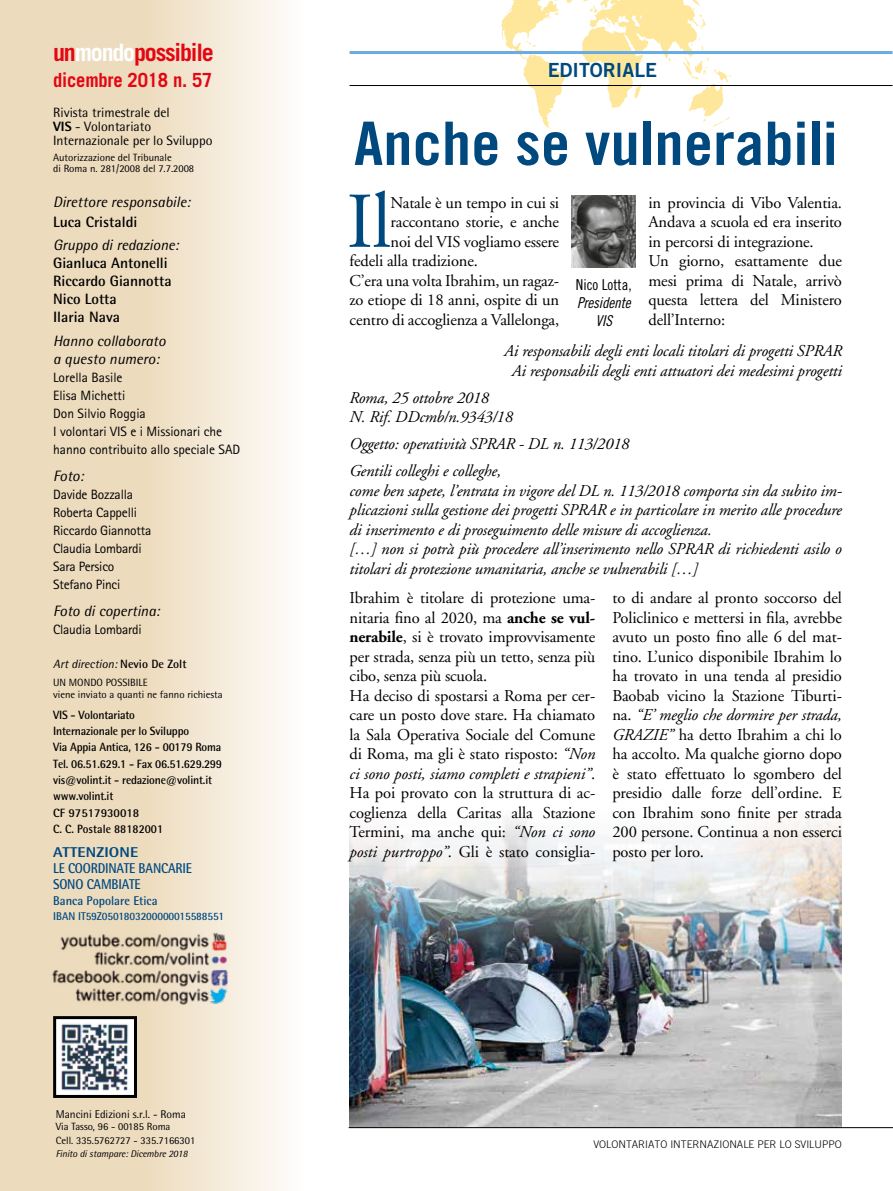
<style>
.page{position:relative;width:893px;height:1191px;background:#fff}
.page>*{position:absolute;margin:0;border:0;box-sizing:border-box;transform-origin:0 0}
.t1{font:78.75px "Adobe Garamond";color:#00497f}
.t2{font:60px "Trade Gothic Bold Cond Twenty";color:#00497f;scale:1.1 1}
.t3{font:700 24px "Trade Gothic";letter-spacing:-.05em;color:#e30613}
.t4{font:700 19.5px "Trade Gothic";letter-spacing:-.01em;color:#e30613;scale:.95 1}
.t5{font:19.5px "Trade Gothic Bold Two";color:#00497f}
.t6{font:16.5px/19.5px "Adobe Garamond";letter-spacing:-.01em;color:#000}
.t7{font:italic 16.5px/19.5px "Adobe Garamond";letter-spacing:-.01em;color:#000}
.t8{font:italic 15px/17.9px "Rotis Semi Sans";color:#000}
.t9{font:700 15px/17.9px "Rotis Semi Sans";color:#000}
.t10{font:15px/18px "Trade Gothic Cond Eighteen Obl";letter-spacing:-.01em;color:#000;text-align:center}
.t11{font:15px "Trade Gothic Cond Eighteen";color:#000}
.t12{font:700 14.25px/15.8px "Rotis Semi Sans";letter-spacing:-.015em;color:#00497f;scale:.9 1}
.t13{font:800 14.25px "Rotis Semi Sans";letter-spacing:.01em;color:#00497f;scale:1.1 1}
.t14{font:13.5px/17.9px "Rotis Sans Serif";letter-spacing:-.015em;color:#000}
.t15{font:13.5px/14.2px "Rotis Semi Sans";color:#000}
.t16{font:700 12.75px "Rotis Semi Sans";color:#00497f;scale:.95 1}
.t17{font:700 12px/16.4px "Rotis Semi Sans";letter-spacing:-.015em;color:#000;scale:.95 1}
.t18{font:italic 12px "Rotis Semi Sans";color:#000}
.t19{font:700 11.25px "Rotis Semi Sans";letter-spacing:-.015em;color:#00497f;scale:.95 1}
.t20{font:11.25px "Rotis Semi Sans";color:#000}
.t21{font:10.5px/14px "Rotis Semi Sans";color:#000}
.t22{font:300 10.5px "Trade Gothic";color:#000}
.t23{font:italic 9.75px "Rotis Semi Sans";letter-spacing:-.01em;color:#000}
.s1{color:#fff}
.s2{font-weight:800}
.s3{font-weight:700;font-style:normal}
.s4{font-weight:700}
.s5{font-style:italic}
</style>
<div class="page">
<img style="left:349px;top:817px;width:493px;height:310px">
<img style="left:497px;top:0;width:239px;height:129px">
<svg style="left:0;top:0;width:280px;height:1191px;background:#f0e2cb"></svg>
<hr style="left:350px;top:51px;width:542px;height:3px;background:#69acdf">
<hr style="left:350px;top:85px;width:542px;height:1px;background:#000">
<hr style="left:349px;top:1127px;width:544px;height:1px;background:#000">
<img style="left:57px;top:1020px;width:76px;height:74px">
<div style="left:53px;top:1016px;width:84px;height:82px;border:3px solid #000"></div>
<img style="left:51px;top:931px;width:178px;height:76px">
<img style="left:572px;top:196px;width:64px;height:72px">
<img style="left:209px;top:986px;width:20px;height:20px">
<h3 class="t3" style="left:53px;top:38px;width:162px">un<span class="s1">mondo</span>possibile</h3>
<p class="t4" style="left:53px;top:68px;width:169px">dicembre 2018 n. 57</p>
<p class="t15" style="left:53px;top:105px;width:161px">Rivista trimestrale del<br><span class="s2">VIS</span> - Volontariato<br>Internazionale per lo Sviluppo</p>
<p class="t21" style="left:53px;top:151px;width:143px;line-height:11.2px">Autorizzazione del Tribunale<br>di Roma n. 281/2008 del 7.7.2008</p>
<p class="t8" style="left:53px;top:193px;width:139px">Direttore responsabile:</p>
<p class="t9" style="left:53px;top:212px;width:86px">Luca Cristaldi</p>
<p class="t8" style="left:53px;top:236px;width:127px">Gruppo di redazione:</p>
<p class="t9" style="left:53px;top:254px;width:120px">Gianluca Antonelli<br>Riccardo Giannotta<br>Nico Lotta<br>Ilaria Nava</p>
<p class="t8" style="left:53px;top:332px;width:114px">Hanno collaborato a questo numero:</p>
<p class="t14" style="left:53px;top:368px;width:189px">Lorella Basile<br>Elisa Michetti<br>Don Silvio Roggia<br>I volontari VIS e i Missionari che hanno contribuito allo speciale SAD</p>
<p class="t8" style="left:53px;top:467px;width:32px">Foto:</p>
<p class="t14" style="left:53px;top:485px;width:100px">Davide Bozzalla<br>Roberta Cappelli<br>Riccardo Giannotta<br>Claudia Lombardi<br>Sara Persico<br>Stefano Pinci</p>
<p class="t8" style="left:53px;top:602px;width:108px">Foto di copertina:</p>
<p class="t14" style="left:53px;top:620px;width:90px">Claudia Lombardi</p>
<p class="t18" style="left:53px;top:656px;width:135px">Art direction: <span class="s3">Nevio De Zolt</span></p>
<p class="t21" style="left:53px;top:676px;width:171px;line-height:11.9px">UN MONDO POSSIBILE<br>viene inviato a quanti ne fanno richiesta</p>
<p class="t17" style="left:53px;top:706px;width:179px">VIS - Volontariato<br>Internazionale per lo Sviluppo<br>Via Appia Antica, 126 - 00179 Roma<br>Tel. 06.51.629.1 - Fax 06.51.629.299 vis@volint.it - redazione@volint.it www.volint.it<br>CF 97517930018<br>C. C. Postale 88182001</p>
<p class="t13" style="left:53px;top:843px;width:79px">ATTENZIONE</p>
<p class="t12" style="left:53px;top:860px;width:156px">LE COORDINATE BANCARIE<br>SONO CAMBIATE</p>
<p class="t16" style="left:53px;top:892px;width:111px">Banca Popolare Etica</p>
<p class="t19" style="left:53px;top:909px;width:182px">IBAN IT59Z0501803200000015588551</p>
<p class="t20" style="left:56px;top:1107px;width:132px">Mancini Edizioni s.r.l. - Roma</p>
<p class="t21" style="left:56px;top:1119px;width:141px">Via Tasso, 96 - 00185 Roma<br>Cell. 335.5762727 - 335.7166301</p>
<p class="t23" style="left:56px;top:1147px;width:133px">Finito di stampare: Dicembre 2018</p>
<p class="t5" style="left:548px;top:58px;width:111px">EDITORIALE</p>
<h2 class="t2" style="left:354px;top:107px;width:441px">Anche se vulnerabili</h2>
<p class="t6" style="left:648px;top:193px;width:195px">in provincia di Vibo Valentia.<br>Andava a scuola ed era inserito in percorsi di integrazione.<br>Un giorno, esattamente due mesi prima di Natale, arrivò questa lettera del Ministero dell’Interno:</p>
<h1 class="t1" style="left:347px;top:180px;width:46px">Il</h1>
<p class="t6" style="left:391px;top:193px;width:170px">Natale è un tempo in cui si</p>
<p class="t6" style="left:391px;top:213px;width:170px">raccontano storie, e anche</p>
<p class="t6" style="left:391px;top:232px;width:170px">noi del VIS vogliamo essere</p>
<p class="t6" style="left:350px;top:252px;width:130px">fedeli alla tradizione.</p>
<p class="t6" style="left:350px;top:271px;width:211px">C’era una volta Ibrahim, un ragaz-</p>
<p class="t6" style="left:350px;top:291px;width:211px">zo etiope di 18 anni, ospite di un</p>
<p class="t6" style="left:350px;top:310px;width:211px">centro di accoglienza a Vallelonga,</p>
<p class="t11" style="left:576px;top:276px;width:57px">Nico Lotta,</p>
<p class="t10" style="left:577px;top:294px;width:55px">Presidente<br>VIS</p>
<p class="t7" style="left:504px;top:342px;width:339px;text-align:center">Ai responsabili degli enti locali titolari di progetti SPRAR<br>Ai responsabili degli enti attuatori dei medesimi progetti</p>
<p class="t7" style="left:350px;top:388px;width:165px">Roma, 25 ottobre 2018<br>N. Rif. DDcmb/n.9343/18</p>
<p class="t7" style="left:350px;top:431px;width:281px;line-height:27px">Oggetto: operatività SPRAR - DL n. 113/2018<br>Gentili colleghi e colleghe,</p>
<p class="t7" style="left:350px;top:481px;width:494px">come ben sapete, l’entrata in vigore del DL n. 113/2018 comporta sin da subito im&shy;plicazioni sulla gestione dei progetti SPRAR e in particolare in merito alle procedure di inserimento e di proseguimento delle misure di accoglienza.<br>[…] non si potrà più procedere all’inserimento nello SPRAR di richiedenti asilo o titolari di protezione umanitaria, anche se vulnerabili […]</p>
<p class="t6" style="left:350px;top:589px;width:247px">Ibrahim è titolare di protezione uma&shy;nitaria fino al 2020, ma <span class="s4">anche se vul&shy;nerabile</span>, si è trovato improvvisamente per strada, senza più un tetto, senza più cibo, senza più scuola.<br>Ha deciso di spostarsi a Roma per cer&shy;care un posto dove stare. Ha chiamato la Sala Operativa Sociale del Comune di Roma, ma gli è stato risposto: <span class="s5">“Non ci sono posti, siamo completi e strapieni”</span>.<br>Ha poi provato con la struttura di ac&shy;coglienza della Caritas alla Stazione Termini, ma anche qui: <span class="s5">“Non ci sono posti purtroppo”</span>. Gli è stato consiglia-</p>
<p class="t6" style="left:612px;top:589px;width:231px;text-align:justify">to di andare al pronto soccorso del Policlinico e mettersi in fila, avrebbe avuto un posto fino alle 6 del mat&shy;tino. L’unico disponibile Ibrahim lo ha trovato in una tenda al presidio Baobab vicino la Stazione Tiburti&shy;na. <span class="s5">“E’ meglio che dormire per strada, GRAZIE”</span> ha detto Ibrahim a chi lo ha accolto. Ma qualche giorno dopo è stato effettuato lo sgombero del presidio dalle forze dell’ordine. E con Ibrahim sono finite per strada 200 persone. Continua a non esserci posto per loro.</p>
<p class="t22" style="left:593px;top:1138px;width:250px">VOLONTARIATO INTERNAZIONALE PER LO SVILUPPO</p>
</div>
